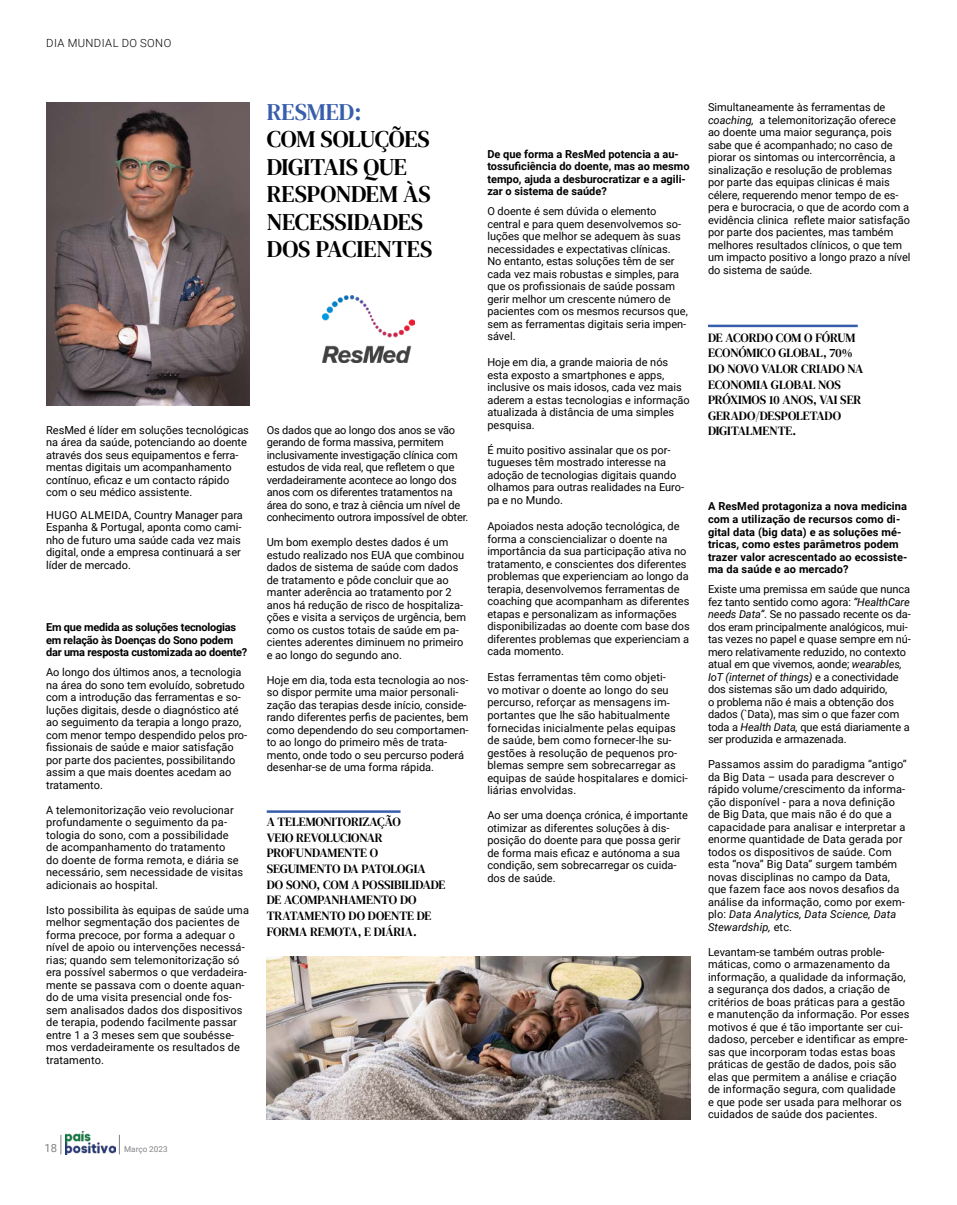
<style>
.page{position:relative;width:957px;height:1205px;background:#fff}
.page>*{position:absolute;margin:0;border:0;box-sizing:border-box;transform-origin:0 0}
.t1{font:23.75px/27.5px "DM Serif Text";letter-spacing:-.005em;color:#000}
.t2{font:23.75px "DM Serif Text";color:#375eab}
.t3{font:12.5px/15.6px "DM Serif Text";letter-spacing:-.005em;color:#000}
.t4{font:300 11.25px "Roboto";letter-spacing:.035em;color:#000}
.t5{font:11.25px "Roboto";color:#808285}
.t6{font:11px/12.5px "Roboto";color:#000}
.t7{font:700 11px/12.5px "Roboto";color:#000}
.t8{font:700 11px/12.5px "Roboto";letter-spacing:-.02em;color:#000}
.t9{font:8.12px "Roboto";color:#808285}
.s1{font-style:italic}
</style>
<div class="page">
<img style="left:65px;top:1132px;width:51px;height:22px">
<svg style="left:61px;top:1135px;width:1px;height:19px"></svg>
<svg style="left:119px;top:1135px;width:1px;height:19px"></svg>
<img style="left:46px;top:103px;width:203px;height:303px">
<img style="left:322px;top:296px;width:92px;height:66px">
<hr style="left:708px;top:325px;width:149px;height:2px;background:#375eab">
<hr style="left:267px;top:810px;width:133px;height:3px;background:#375eab">
<img style="left:267px;top:957px;width:423px;height:163px">
<p class="t4" style="left:46px;top:36px;width:127px">DIA MUNDIAL DO SONO</p>
<h1 class="t2" style="left:267px;top:98px;width:96px">RESMED:</h1>
<h1 class="t1" style="left:267px;top:126px;width:167px">COM SOLUÇÕES<br>DIGITAIS QUE<br>RESPONDEM ÀS<br>NECESSIDADES<br>DOS PACIENTES</h1>
<p class="t6" style="left:46px;top:423px;width:204px">ResMed é líder em soluções tecnológicas na área da saúde, potenciando ao doente através dos seus equipamentos e ferra&shy;mentas digitais um acompanhamento contínuo, eficaz e um contacto rápido com o seu médico assistente.</p>
<p class="t6" style="left:46px;top:508px;width:198px">HUGO ALMEIDA, Country Manager para Espanha &amp; Portugal, aponta como cami&shy;nho de futuro uma saúde cada vez mais digital, onde a empresa continuará a ser líder de mercado.</p>
<p class="t8" style="left:46px;top:620px;width:203px">Em que medida as soluções tecnologias em relação às Doenças do Sono podem dar uma resposta customizada ao doente?</p>
<p class="t6" style="left:46px;top:665px;width:203px">Ao longo dos últimos anos, a tecnologia na área do sono tem evoluído, sobretudo com a introdução das ferramentas e so&shy;luções digitais, desde o diagnóstico até ao seguimento da terapia a longo prazo, com menor tempo despendido pelos pro&shy;fissionais de saúde e maior satisfação por parte dos pacientes, possibilitando assim a que mais doentes acedam ao tratamento.</p>
<p class="t6" style="left:46px;top:803px;width:199px">A telemonitorização veio revolucionar profundamente o seguimento da pa&shy;tologia do sono, com a possibilidade de acompanhamento do tratamento<br>do doente de forma remota, e diária se necessário, sem necessidade de visitas adicionais ao hospital.</p>
<p class="t6" style="left:46px;top:903px;width:204px">Isto possibilita às equipas de saúde uma melhor segmentação dos pacientes de forma precoce, por forma a adequar o nível de apoio ou intervenções necessá&shy;rias; quando sem telemonitorização só era possível sabermos o que verdadeira&shy;mente se passava com o doente aquan&shy;do de uma visita presencial onde fos&shy;sem analisados dados dos dispositivos de terapia, podendo facilmente passar entre 1 a 3 meses sem que soubésse&shy;mos verdadeiramente os resultados de tratamento.</p>
<p class="t6" style="left:267px;top:423px;width:203px">Os dados que ao longo dos anos se vão gerando de forma massiva, permitem inclusivamente investigação clínica com estudos de vida real, que refletem o que verdadeiramente acontece ao longo dos anos com os diferentes tratamentos na área do sono, e traz à ciência um nível de conhecimento outrora impossível de obter.</p>
<p class="t6" style="left:267px;top:535px;width:201px">Um bom exemplo destes dados é um estudo realizado nos EUA que combinou dados de sistema de saúde com dados de tratamento e pôde concluir que ao manter aderência ao tratamento por 2 anos há redução de risco de hospitaliza&shy;ções e visita a serviços de urgência, bem como os custos totais de saúde em pa&shy;cientes aderentes diminuem no primeiro e ao longo do segundo ano.</p>
<p class="t6" style="left:267px;top:673px;width:203px">Hoje em dia, toda esta tecnologia ao nos&shy;so dispor permite uma maior personali&shy;zação das terapias desde início, conside&shy;rando diferentes perfis de pacientes, bem como dependendo do seu comportamen&shy;to ao longo do primeiro mês de trata&shy;mento, onde todo o seu percurso poderá desenhar-se de uma forma rápida.</p>
<p class="t3" style="left:267px;top:814px;width:180px">A TELEMONITORIZAÇÃO<br>VEIO REVOLUCIONAR<br>PROFUNDAMENTE O<br>SEGUIMENTO DA PATOLOGIA<br>DO SONO, COM A POSSIBILIDADE<br>DE ACOMPANHAMENTO DO<br>TRATAMENTO DO DOENTE DE<br>FORMA REMOTA, E DIÁRIA.</p>
<p class="t5" style="left:44px;top:1139px;width:14px">18</p>
<p class="t9" style="left:124px;top:1143px;width:45px">Março 2023</p>
<p class="t7" style="left:487px;top:147px;width:204px">De que forma a ResMed potencia a au&shy;tossuficiência do doente, mas ao mesmo tempo, ajuda a desburocratizar e a agili&shy;zar o sistema de saúde?</p>
<p class="t6" style="left:487px;top:205px;width:202px">O doente é sem dúvida o elemento central e para quem desenvolvemos so&shy;luções que melhor se adequem às suas necessidades e expectativas clínicas.<br>No entanto, estas soluções têm de ser cada vez mais robustas e simples, para que os profissionais de saúde possam gerir melhor um crescente número de pacientes com os mesmos recursos que, sem as ferramentas digitais seria impen&shy;sável.</p>
<p class="t6" style="left:487px;top:356px;width:204px">Hoje em dia, a grande maioria de nós esta exposto a smartphones e apps, inclusive os mais idosos, cada vez mais aderem a estas tecnologias e informação atualizada à distância de uma simples pesquisa.</p>
<p class="t6" style="left:487px;top:443px;width:198px">É muito positivo assinalar que os por&shy;tugueses têm mostrado interesse na adoção de tecnologias digitais quando olhamos para outras realidades na Euro&shy;pa e no Mundo.</p>
<p class="t6" style="left:487px;top:520px;width:204px">Apoiados nesta adoção tecnológica, de forma a consciencializar o doente na importância da sua participação ativa no tratamento, e conscientes dos diferentes problemas que experienciam ao longo da terapia, desenvolvemos ferramentas de coaching que acompanham as diferentes etapas e personalizam as informações disponibilizadas ao doente com base dos diferentes problemas que experienciam a cada momento.</p>
<p class="t6" style="left:487px;top:671px;width:202px">Estas ferramentas têm como objeti-<br>vo motivar o doente ao longo do seu percurso, reforçar as mensagens im&shy;portantes que lhe são habitualmente fornecidas inicialmente pelas equipas de saúde, bem como fornecer-lhe su&shy;gestões à resolução de pequenos pro&shy;blemas sempre sem sobrecarregar as equipas de saúde hospitalares e domici&shy;liárias envolvidas.</p>
<p class="t6" style="left:487px;top:808px;width:202px">Ao ser uma doença crónica, é importante otimizar as diferentes soluções à dis&shy;posição do doente para que possa gerir de forma mais eficaz e autónoma a sua condição, sem sobrecarregar os cuida&shy;dos de saúde.</p>
<p class="t6" style="left:708px;top:100px;width:204px">Simultaneamente às ferramentas de <span class="s1">coaching,</span> a telemonitorização oferece ao doente uma maior segurança, pois sabe que é acompanhado; no caso de piorar os sintomas ou intercorrência, a sinalização e resolução de problemas por parte das equipas clinicas é mais célere, requerendo menor tempo de es&shy;pera e burocracia, o que de acordo com a evidência clinica reflete maior satisfação por parte dos pacientes, mas também melhores resultados clínicos, o que tem um impacto positivo a longo prazo a nível do sistema de saúde.</p>
<p class="t3" style="left:708px;top:330px;width:157px">DE ACORDO COM O FÓRUM<br>ECONÓMICO GLOBAL, 70%<br>DO NOVO VALOR CRIADO NA<br>ECONOMIA GLOBAL NOS<br>PRÓXIMOS 10 ANOS, VAI SER<br>GERADO/DESPOLETADO<br>DIGITALMENTE.</p>
<p class="t7" style="left:708px;top:500px;width:201px">A ResMed protagoniza a nova medicina com a utilização de recursos como di&shy;gital data (big data) e as soluções mé&shy;tricas, como estes parâmetros podem trazer valor acrescentado ao ecossiste&shy;ma da saúde e ao mercado?</p>
<p class="t6" style="left:708px;top:582px;width:204px">Existe uma premissa em saúde que nunca fez tanto sentido como agora: <span class="s1">“HealthCare needs Data”</span>. Se no passado recente os da&shy;dos eram principalmente analógicos, mui&shy;tas vezes no papel e quase sempre em nú&shy;mero relativamente reduzido, no contexto atual em que vivemos, aonde; <span class="s1">wearables, IoT (internet of things)</span> e a conectividade dos sistemas são um dado adquirido,<br>o problema não é mais a obtenção dos dados (`Data), mas sim o que fazer com toda a <span class="s1">Health Data,</span> que está diariamente a ser produzida e armazenada.</p>
<p class="t6" style="left:708px;top:757px;width:200px">Passamos assim do paradigma “antigo” da Big Data – usada para descrever o rápido volume/crescimento da informa&shy;ção disponível - para a nova definição de Big Data, que mais não é do que a capacidade para analisar e interpretar a enorme quantidade de Data gerada por todos os dispositivos de saúde. Com esta “nova” Big Data” surgem também novas disciplinas no campo da Data, que fazem face aos novos desafios da análise da informação, como por exem&shy;plo: <span class="s1">Data Analytics, Data Science, Data Stewardship,</span> etc.</p>
<p class="t6" style="left:708px;top:945px;width:203px">Levantam-se também outras proble&shy;máticas, como o armazenamento da informação, a qualidade da informação, a segurança dos dados, a criação de critérios de boas práticas para a gestão e manutenção da informação. Por esses motivos é que é tão importante ser cui&shy;dadoso, perceber e identificar as empre&shy;sas que incorporam todas estas boas práticas de gestão de dados, pois são elas que permitem a análise e criação de informação segura, com qualidade<br>e que pode ser usada para melhorar os cuidados de saúde dos pacientes.</p>
</div>
